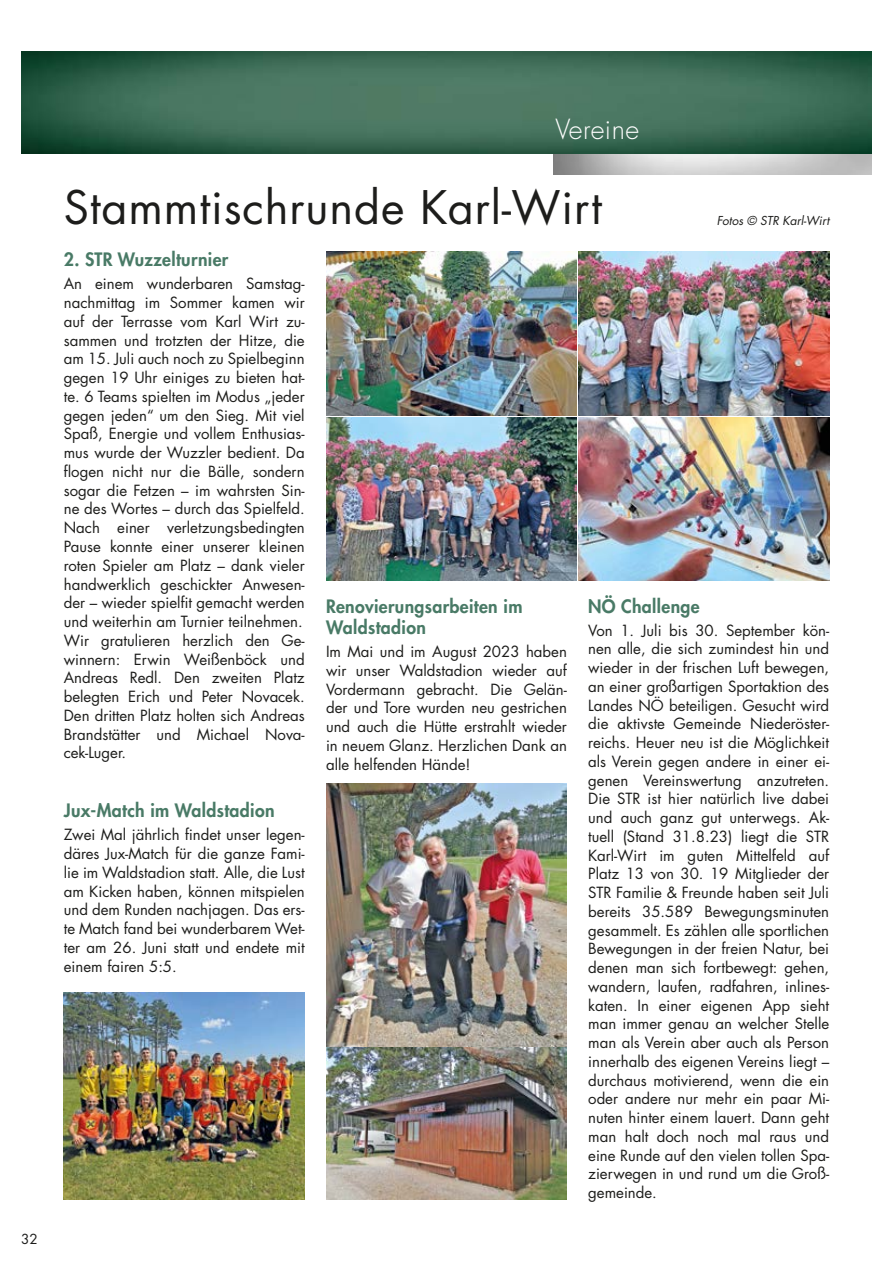
<style>
.page{position:relative;width:893px;height:1263px;background:#fff}
.page>*{position:absolute;margin:0;border:0;box-sizing:border-box;transform-origin:0 0}
.t1{font:45px "Futura LT Pro";letter-spacing:.02em;color:#1d1d1b}
.t2{font:300 27px "Futura LT Pro";letter-spacing:.02em;color:#fff}
.t3{font:800 18px/21.6px "Futura LT Pro";letter-spacing:.02em;color:#497a66}
.t4{font:15px/18.8px "Futura LT Pro";color:#1d1d1b;text-align:justify}
.t5{font:13.5px "Futura LT Pro";color:#1d1d1b}
.t6{font:italic 12px "Futura LT Pro";color:#1d1d1b}
</style>
<div class="page">
<img style="left:553px;top:153px;width:319px;height:21px">
<img style="left:21px;top:51px;width:851px;height:102px">
<img style="left:326px;top:252px;width:503px;height:163px">
<img style="left:326px;top:417px;width:503px;height:164px">
<img style="left:64px;top:993px;width:241px;height:206px">
<img style="left:326px;top:784px;width:241px;height:415px">
<p class="t5" style="left:21px;top:1230px;width:18px">32</p>
<h2 class="t2" style="left:555px;top:111px;width:85px">Vereine</h2>
<h1 class="t1" style="left:64px;top:177px;width:540px">Stammtischrunde Karl-Wirt</h1>
<p class="t3" style="left:64px;top:248px;width:166px">2. STR Wuzzelturnier</p>
<p class="t4" style="left:64px;top:274px;width:242px;text-align:left">An einem wunderbaren Samstag&shy;nachmittag im Sommer kamen wir auf der Terrasse vom Karl Wirt zu&shy;sammen und trotzten der Hitze, die am 15. Juli auch noch zu Spielbeginn gegen 19 Uhr einiges zu bieten hat&shy;te. 6 Teams spielten im Modus „jeder gegen jeden“ um den Sieg. Mit viel Spaß, Energie und vollem Enthusias&shy;mus wurde der Wuzzler bedient. Da flogen nicht nur die Bälle, sondern sogar die Fetzen – im wahrsten Sin&shy;ne des Wortes – durch das Spielfeld.<br>Nach einer verletzungsbedingten Pause konnte einer unserer kleinen roten Spieler am Platz – dank vieler handwerklich geschickter Anwesen&shy;der – wieder spielfit gemacht werden und weiterhin am Turnier teilnehmen.<br>Wir gratulieren herzlich den Ge&shy;winnern: Erwin Weißenböck und Andreas Redl. Den zweiten Platz belegten Erich und Peter Novacek.<br>Den dritten Platz holten sich Andreas Brandstätter und Michael Nova&shy;cek-Luger.</p>
<p class="t3" style="left:64px;top:799px;width:212px">Jux-Match im Waldstadion</p>
<p class="t4" style="left:64px;top:825px;width:242px">Zwei Mal jährlich findet unser legen&shy;däres Jux-Match für die ganze Fami&shy;lie im Waldstadion statt. Alle, die Lust am Kicken haben, können mitspielen und dem Runden nachjagen. Das ers&shy;te Match fand bei wunderbarem Wet&shy;ter am 26. Juni statt und endete mit einem fairen 5:5.</p>
<p class="t6" style="left:717px;top:213px;width:114px">Fotos © STR Karl-Wirt</p>
<p class="t3" style="left:588px;top:594px;width:113px">NÖ Challenge</p>
<p class="t4" style="left:588px;top:620px;width:242px">Von 1. Juli bis 30. September kön&shy;nen alle, die sich zumindest hin und wieder in der frischen Luft bewegen, an einer großartigen Sportaktion des Landes NÖ beteiligen. Gesucht wird die aktivste Gemeinde Niederöster&shy;reichs. Heuer neu ist die Möglichkeit als Verein gegen andere in einer ei&shy;genen Vereinswertung anzutreten.<br>Die STR ist hier natürlich live dabei und auch ganz gut unterwegs. Ak&shy;tuell (Stand 31.8.23) liegt die STR Karl-Wirt im guten Mittelfeld auf Platz 13 von 30. 19 Mitglieder der STR Familie &amp; Freunde haben seit Juli bereits 35.589 Bewegungsminuten gesammelt. Es zählen alle sportlichen Bewegungen in der freien Natur, bei denen man sich fortbewegt: gehen, wandern, laufen, radfahren, inlines&shy;katen. In einer eigenen App sieht man immer genau an welcher Stelle man als Verein aber auch als Person innerhalb des eigenen Vereins liegt – durchaus motivierend, wenn die ein oder andere nur mehr ein paar Mi&shy;nuten hinter einem lauert. Dann geht man halt doch noch mal raus und eine Runde auf den vielen tollen Spa&shy;zierwegen in und rund um die Groß&shy;gemeinde.</p>
<p class="t3" style="left:326px;top:594px;width:198px">Renovierungsarbeiten im<br>Waldstadion</p>
<p class="t4" style="left:326px;top:642px;width:242px">Im Mai und im August 2023 haben wir unser Waldstadion wieder auf Vordermann gebracht. Die Gelän&shy;der und Tore wurden neu gestrichen und auch die Hütte erstrahlt wieder in neuem Glanz. Herzlichen Dank an alle helfenden Hände!</p>
</div>
